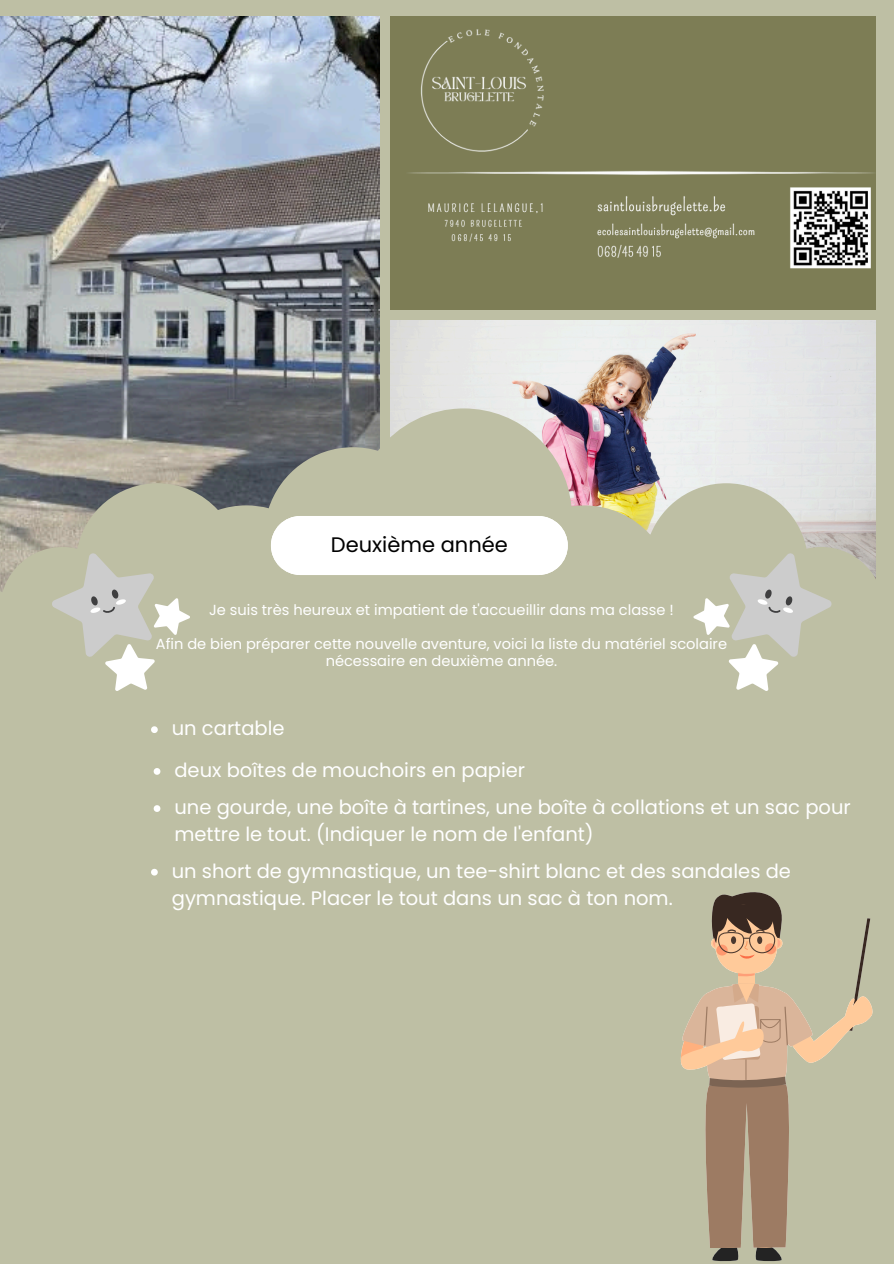
<style>
.page{position:relative;width:894px;height:1264px;background:#fff}
.page>*{position:absolute;margin:0;border:0;box-sizing:border-box;transform-origin:0 0}
.t1{font:21px "Poppins";color:#000}
.t2{font:19.5px/27px "Poppins";color:#fff}
.t3{font:14.55px/16.8px "Poppins";color:#fff;text-align:center}
</style>
<div class="page">
<div style="left:0;top:0;width:893px;height:1263px;background:#bebfa4"></div>
<img style="left:0;top:16px;width:379px;height:392px">
<img style="left:390px;top:16px;width:485px;height:293px">
<img style="left:390px;top:320px;width:485px;height:88px">
<svg style="left:0;top:408px;width:876px;height:197px"></svg>
<div style="left:271px;top:516px;width:296px;height:59px;background:#fff"></div>
<svg style="left:52px;top:552px;width:138px;height:138px"></svg>
<svg style="left:693px;top:552px;width:138px;height:138px"></svg>
<svg style="left:680px;top:892px;width:193px;height:369px"></svg>
<svg style="left:151px;top:726px;width:7px;height:7px"></svg>
<svg style="left:154px;top:768px;width:6px;height:6px"></svg>
<svg style="left:154px;top:805px;width:6px;height:7px"></svg>
<svg style="left:151px;top:868px;width:7px;height:7px"></svg>
<p class="t1" style="left:331px;top:530px;width:178px">Deuxième année</p>
<h1 class="t3" style="left:209px;top:601px;width:466px">Je suis très heureux et impatient de t'accueillir dans ma classe !</h1>
<p class="t3" style="left:156px;top:635px;width:572px">Afin de bien préparer cette nouvelle aventure, voici la liste du matériel scolaire nécessaire en deuxième année.</p>
<p class="t2" style="left:172px;top:715px;width:114px">un cartable</p>
<p class="t2" style="left:174px;top:756px;width:352px">deux boîtes de mouchoirs en papier</p>
<p class="t2" style="left:174px;top:793px;width:677px">une gourde, une boîte à tartines, une boîte à collations et un sac pour mettre le tout. (Indiquer le nom de l'enfant)</p>
<p class="t2" style="left:172px;top:857px;width:620px">un short de gymnastique, un tee-shirt blanc et des sandales de gymnastique. Placer le tout dans un sac à ton nom.</p>
</div>
